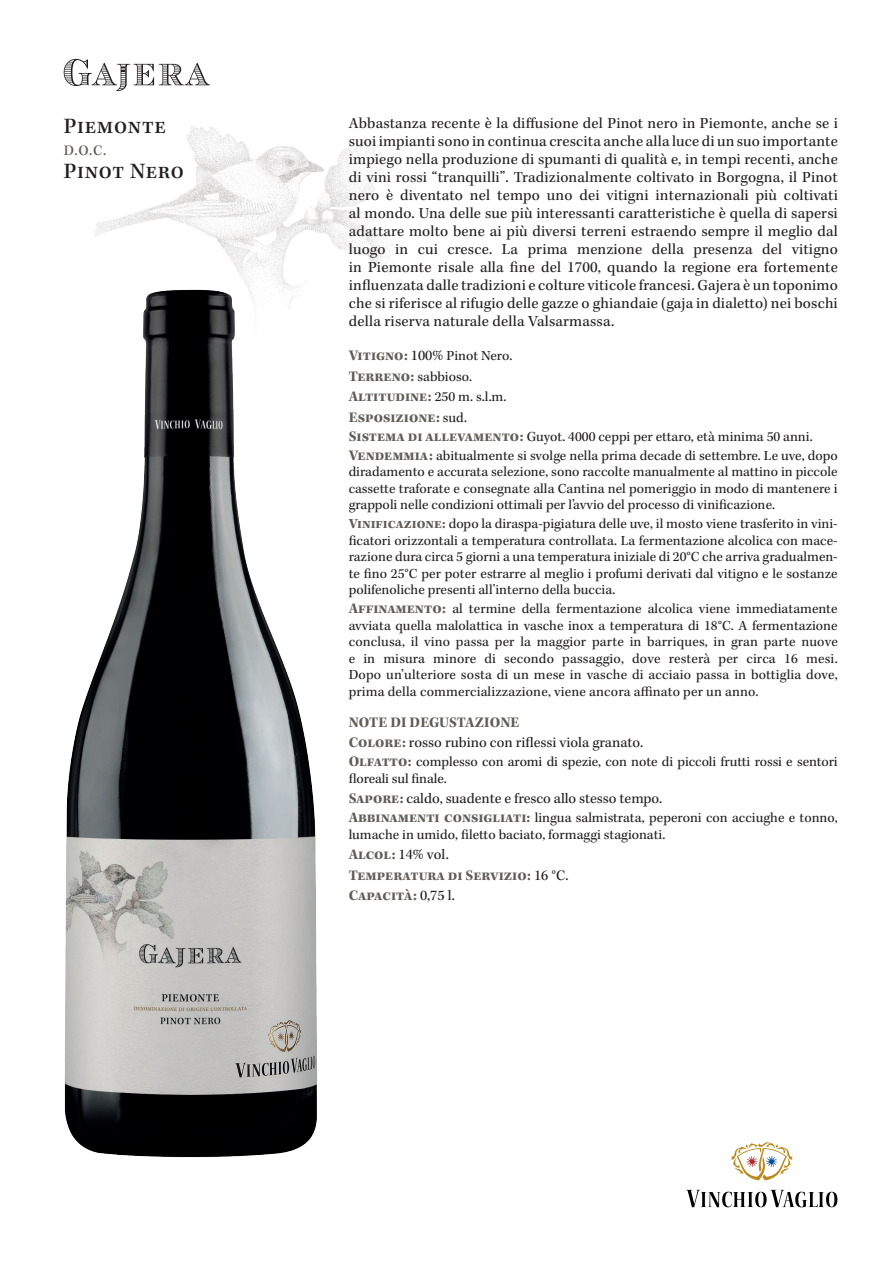
<style>
.page{position:relative;width:893px;height:1263px;background:#fff}
.page>*{position:absolute;margin:0;border:0;box-sizing:border-box;transform-origin:0 0}
.t1{font:500 22.5px "Kepler Std";letter-spacing:.03em;color:#231f20}
.t2{font:15.75px/18px "Kepler Std";letter-spacing:.01em;color:#231f20;text-align:justify}
.TESTO_TECNICO{font:15px "Kepler Std";color:#231f20}
.TESTO_TECNICO-2{font:700 15px "Kepler Std";color:#615c58}
.t3{font:500 15px "Kepler Std";color:#615c58}
.TESTO_TECNICO-3{font:14.25px/16.5px "Kepler Std";color:#231f20;text-align:justify}
.s1{font-weight:700;font-size:15px;color:#615c58}
.s2{font-size:15px}
.s3{font-weight:400;font-size:14.25px;color:#231f20}
.s4{font-weight:700;color:#615c58}
.s5{font-weight:400;color:#231f20}
</style>
<div class="page">
<svg style="left:686px;top:1190px;width:151px;height:17px"></svg>
<svg style="left:731px;top:1142px;width:62px;height:38px"></svg>
<svg style="left:64px;top:59px;width:146px;height:27px"></svg>
<img style="left:95px;top:86px;width:299px;height:188px">
<img style="left:64px;top:265px;width:268px;height:893px">
<p class="t1" style="left:64px;top:113px;width:104px">Piemonte</p>
<p class="t3" style="left:64px;top:142px;width:44px">D.O.C.</p>
<p class="t1" style="left:64px;top:158px;width:122px">Pinot Nero</p>
<p class="t2" style="left:349px;top:115px;width:491px">Abbastanza recente è la diffusione del Pinot nero in Piemonte, anche se i suoi impianti sono in continua crescita anche alla luce di un suo importante impiego nella produzione di spumanti di qualità e, in tempi recenti, anche di vini rossi “tranquilli”. Tradizionalmente coltivato in Borgogna, il Pinot nero è diventato nel tempo uno dei vitigni internazionali più coltivati al mondo. Una delle sue più interessanti caratteristiche è quella di sapersi adattare molto bene ai più diversi terreni estraendo sempre il meglio dal luogo in cui cresce. La prima menzione della presenza del vitigno in Piemonte risale alla fine del 1700, quando la regione era fortemente influenzata dalle tradizioni e colture viticole francesi. Gajera è un toponimo che si riferisce al rifugio delle gazze o ghiandaie (gaja in dialetto) nei boschi della riserva naturale della Valsarmassa.</p>
<p class="TESTO_TECNICO-3" style="left:349px;top:348px;width:165px"><span class="s1">Vitigno:</span> <span class="s2">100%</span> Pinot Nero.</p>
<p class="TESTO_TECNICO-3" style="left:349px;top:368px;width:125px"><span class="s1">Terreno:</span> sabbioso.</p>
<p class="TESTO_TECNICO-2" style="left:349px;top:388px;width:159px">Altitudine: <span class="s3">250 m. s.l.m.</span></p>
<p class="TESTO_TECNICO-2" style="left:349px;top:408px;width:120px">Esposizione: <span class="s3">sud.</span></p>
<p class="TESTO_TECNICO-3" style="left:349px;top:429px;width:466px"><span class="s1">Sistema di allevamento:</span> Guyot. 4000 ceppi per ettaro, età minima 50 anni.</p>
<p class="TESTO_TECNICO-3" style="left:349px;top:448px;width:491px"><span class="s1">Vendemmia:</span> abitualmente si svolge nella prima decade di settembre. Le uve, dopo diradamento e accurata selezione, sono raccolte manualmente al mattino in piccole cassette traforate e consegnate alla Cantina nel pomeriggio in modo di mantenere i grappoli nelle condizioni ottimali per l’avvio del processo di vinificazione.</p>
<p class="TESTO_TECNICO-3" style="left:349px;top:516px;width:490px"><span class="s4">Vinificazione:</span> dopo la diraspa-pigiatura delle uve, il mosto viene trasferito in vini&shy;ficatori orizzontali a temperatura controllata. La fermentazione alcolica con mace&shy;razione dura circa 5 giorni a una temperatura iniziale di 20°C che arriva gradualmen&shy;te fino 25°C per poter estrarre al meglio i profumi derivati dal vitigno e le sostanze polifenoliche presenti all’interno della buccia.</p>
<p class="TESTO_TECNICO-3" style="left:349px;top:601px;width:491px"><span class="s1">Affinamento:</span> al termine della fermentazione alcolica viene immediatamente avviata quella malolattica in vasche inox a temperatura di 18°C. A fermentazione conclusa, il vino passa per la maggior parte in barriques, in gran parte nuove e in misura minore di secondo passaggio, dove resterà per circa 16 mesi.<br>Dopo un’ulteriore sosta di un mese in vasche di acciaio passa in bottiglia dove, prima della commercializzazione, viene ancora affinato per un anno.</p>
<p class="TESTO_TECNICO-2" style="left:349px;top:713px;width:172px">NOTE DI DEGUSTAZIONE</p>
<p class="TESTO_TECNICO" style="left:349px;top:734px;width:296px"><span class="s4">Colore:</span> rosso rubino con riflessi viola granato.</p>
<p class="TESTO_TECNICO-3" style="left:349px;top:754px;width:490px"><span class="s1">Olfatto:</span> complesso con aromi di spezie, con note di piccoli frutti rossi e sentori floreali sul finale.</p>
<p class="TESTO_TECNICO" style="left:349px;top:790px;width:315px"><span class="s4">Sapore:</span> caldo, suadente e fresco allo stesso tempo.</p>
<p class="TESTO_TECNICO-3" style="left:349px;top:810px;width:490px"><span class="s1">Abbinamenti consigliati:</span> lingua salmistrata, peperoni con acciughe e tonno, lumache in umido, filetto baciato, formaggi stagionati.</p>
<p class="TESTO_TECNICO" style="left:349px;top:846px;width:102px"><span class="s4">Alcol:</span> 14% vol.</p>
<p class="TESTO_TECNICO-2" style="left:349px;top:867px;width:221px">Temperatura di Servizio: <span class="s5">16 °C.</span></p>
<p class="TESTO_TECNICO-2" style="left:349px;top:887px;width:108px">Capacità: <span class="s5">0,75 l.</span></p>
</div>
